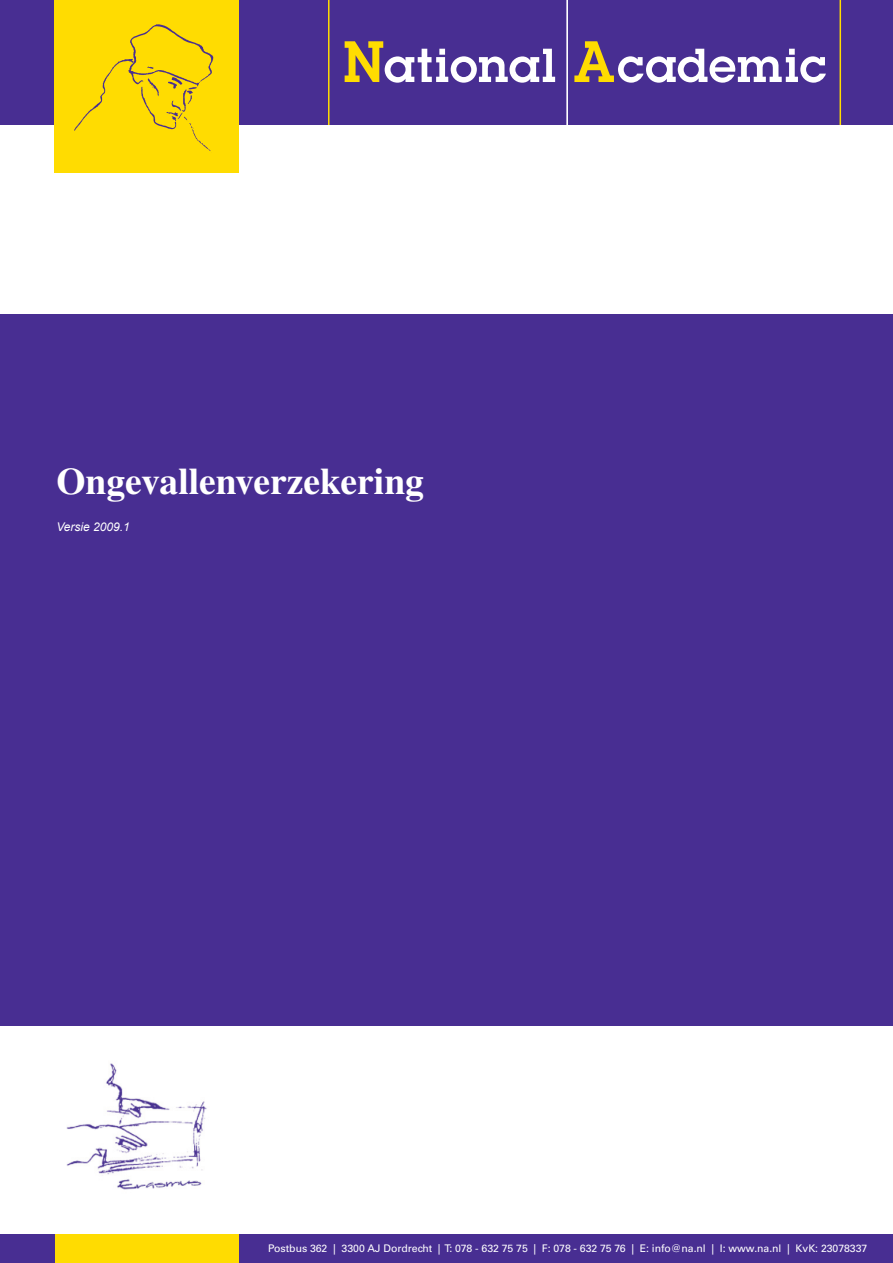
<style>
.page{position:relative;width:893px;height:1263px;background:#fff}
.page>*{position:absolute;margin:0;border:0;box-sizing:border-box;transform-origin:0 0}
.t1{font:700 37.5px "Times LT Std";color:#fff}
.t2{font:italic 12px "Arial";color:#fff}
.t3{font:10.5px "Univers LT Std";letter-spacing:-.005em;color:#fff}
</style>
<div class="page">
<img style="left:66px;top:1063px;width:141px;height:127px">
<div style="left:0;top:314px;width:893px;height:712px;background:#482e92"></div>
<div style="left:0;top:0;width:893px;height:125px;background:#482e92"></div>
<svg style="left:345px;top:41px;width:210px;height:42px"></svg>
<svg style="left:574px;top:41px;width:252px;height:42px"></svg>
<hr style="left:839px;top:0;width:2px;height:124px;background:#ffdc01">
<hr style="left:328px;top:0;width:1px;height:124px;background:#ffdc01">
<hr style="left:566px;top:0;width:2px;height:124px;background:#fff">
<div style="left:54px;top:0;width:184px;height:173px;background:#ffdc01"></div>
<div style="left:0;top:1234px;width:893px;height:29px;background:#482e92"></div>
<div style="left:55px;top:1234px;width:183px;height:29px;background:#ffdc01"></div>
<img style="left:74px;top:24px;width:140px;height:127px">
<p class="t1" style="left:56px;top:458px;width:369px">Ongevallenverzekering</p>
<p class="t2" style="left:56px;top:519px;width:75px">Versie 2009.1</p>
<p class="t3" style="left:268px;top:1242px;width:601px">Postbus 362 | 3300 AJ Dordrecht | T: 078 - 632 75 75 | F: 078 - 632 75 76 | E: info@na.nl | I: www.na.nl | KvK: 23078337</p>
</div>
